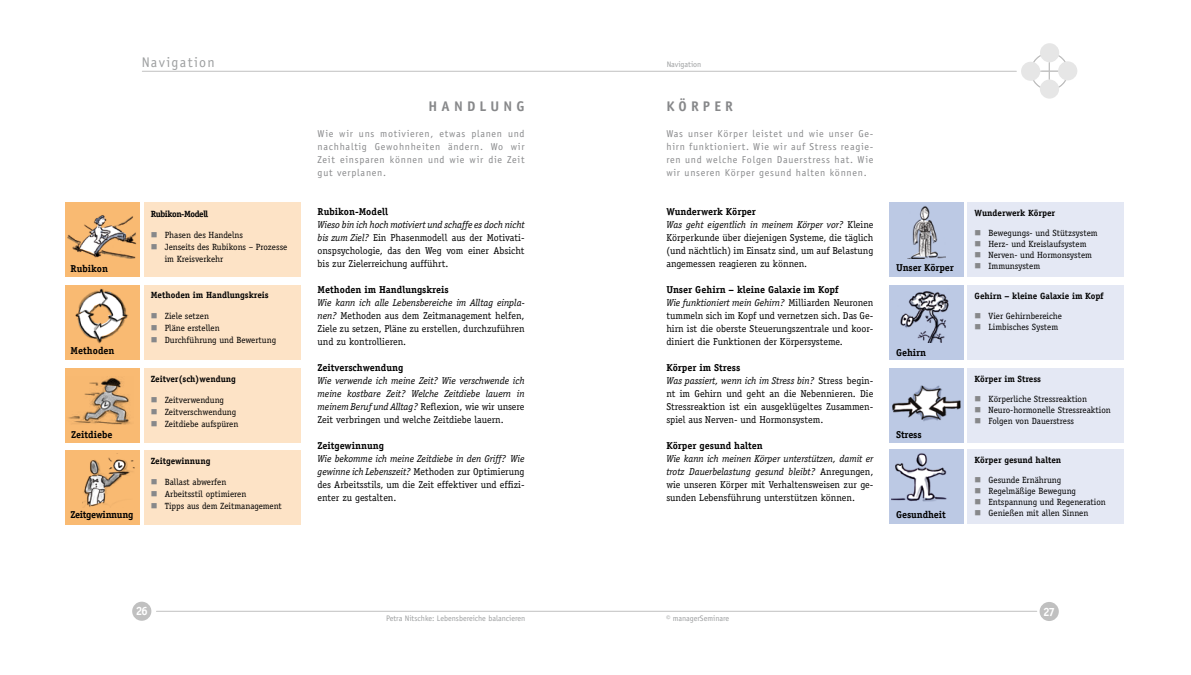
<style>
.page{position:relative;width:1191px;height:675px;background:#fff}
.page>*{position:absolute;margin:0;border:0;box-sizing:border-box;transform-origin:0 0}
.t1{font:700 14px "Officina Sans";letter-spacing:.295em;color:#87888a}
.t2{font:14px "Officina Sans";letter-spacing:.1em;color:#9c9e9f}
.t3{font:700 12px "Officina Serif";color:#fff}
.t4{font:10px/13px "Officina Serif";color:#000;text-align:justify}
.t5{font:10px/13px "Officina Sans";letter-spacing:.075em;color:#87888a;text-align:justify}
.t6{font:italic 10px/13px "Officina Serif";color:#000;text-align:justify}
.t7{font:700 10px "Officina Serif";color:#000}
.t8{font:700 10px "Officina Serif";letter-spacing:-.03em;color:#000}
.t9{font:9px/12px "Officina Serif";color:#000}
.t10{font:700 9px "Officina Serif";color:#000}
.t11{font:700 9px "Officina Serif";letter-spacing:-.05em;color:#000}
.t12{font:8px "Officina Sans";color:#9c9e9f}
.s1{font-weight:700}
.s2{font-style:italic}
.s3{font-style:normal}
.s4{color:#87888a}
</style>
<div class="page">
<hr style="left:142px;top:71px;width:874px;height:1px;background:#c0c0c0">
<hr style="left:156px;top:610px;width:880px;height:1px;background:#c0c0c0">
<div style="left:1039px;top:602px;width:19px;height:19px;background:#c0c0c0;border-radius:50%"></div>
<div style="left:132px;top:601px;width:19px;height:19px;background:#c0c0c0;border-radius:50%"></div>
<svg style="left:1040px;top:61px;width:18px;height:18px"></svg>
<div style="left:1058px;top:61px;width:19px;height:19px;background:#e6e6e6;border-radius:50%"></div>
<div style="left:1021px;top:62px;width:19px;height:19px;background:#e6e6e6;border-radius:50%"></div>
<div style="left:1039px;top:79px;width:20px;height:20px;background:#e6e6e6;border-radius:50%"></div>
<div style="left:1040px;top:43px;width:19px;height:19px;background:#e6e6e6;border-radius:50%"></div>
<div style="left:144px;top:368px;width:157px;height:75px;background:#fde3c6"></div>
<div style="left:144px;top:285px;width:157px;height:74px;background:#fde3c6"></div>
<div style="left:65px;top:285px;width:74px;height:74px;background:#f9ba72"></div>
<img style="left:75px;top:288px;width:53px;height:55px">
<div style="left:144px;top:202px;width:157px;height:75px;background:#fde3c6"></div>
<div style="left:144px;top:450px;width:157px;height:75px;background:#fde3c6"></div>
<div style="left:65px;top:202px;width:74px;height:75px;background:#f9ba72"></div>
<img style="left:68px;top:215px;width:69px;height:43px">
<div style="left:65px;top:368px;width:74px;height:75px;background:#f9ba72"></div>
<img style="left:68px;top:377px;width:62px;height:47px">
<div style="left:65px;top:450px;width:74px;height:75px;background:#f9ba72"></div>
<img style="left:83px;top:457px;width:52px;height:50px">
<div style="left:967px;top:285px;width:156px;height:75px;background:#e4e8f4"></div>
<div style="left:967px;top:368px;width:156px;height:75px;background:#e4e8f4"></div>
<div style="left:889px;top:368px;width:75px;height:75px;background:#bcc9e4"></div>
<div style="left:967px;top:202px;width:156px;height:75px;background:#e4e8f4"></div>
<div style="left:889px;top:202px;width:75px;height:75px;background:#bcc9e4"></div>
<img style="left:910px;top:206px;width:35px;height:52px">
<div style="left:967px;top:448px;width:156px;height:75px;background:#e4e8f4"></div>
<img style="left:892px;top:385px;width:69px;height:36px">
<div style="left:889px;top:285px;width:75px;height:75px;background:#bcc9e4"></div>
<img style="left:900px;top:291px;width:49px;height:51px">
<div style="left:889px;top:448px;width:75px;height:75px;background:#bcc9e4"></div>
<img style="left:892px;top:453px;width:55px;height:49px">
<p class="t7" style="left:71px;top:262px;width:39px">Rubikon</p>
<p class="t7" style="left:71px;top:344px;width:45px">Methoden</p>
<p class="t7" style="left:71px;top:428px;width:43px">Zeitdiebe</p>
<p class="t8" style="left:70px;top:508px;width:64px">Zeitgewinnung</p>
<h1 class="t2" style="left:142px;top:54px;width:75px">Navigation</h1>
<p class="t12" style="left:666px;top:59px;width:36px">Navigation</p>
<h1 class="t1" style="left:666px;top:98px;width:68px">KÖRPE R</h1>
<p class="t5" style="left:666px;top:127px;width:208px">Was unser Körper leistet und wie unser Ge&shy;hirn funktioniert. Wie wir auf Stress reagie&shy;ren und welche Folgen Dauerstress hat. Wie wir unseren Körper gesund halten können.</p>
<p class="t4" style="left:666px;top:205px;width:208px;text-align:left"><span class="s1">Wunderwerk Körper<br></span><span class="s2">Was geht eigentlich in meinem Körper vor?</span> Kleine Körperkunde über diejenigen Systeme, die täglich (und nächtlich) im Einsatz sind, um auf Belastung angemessen reagieren zu können.</p>
<p class="t4" style="left:666px;top:283px;width:208px;text-align:left"><span class="s1">Unser Gehirn – kleine Galaxie im Kopf<br></span><span class="s2">Wie funktioniert mein Gehirn?</span> Milliarden Neuronen tummeln sich im Kopf und vernetzen sich. Das Ge&shy;hirn ist die oberste Steuerungszentrale und koor&shy;diniert die Funktionen der Körpersysteme.</p>
<p class="t4" style="left:666px;top:361px;width:208px;text-align:left"><span class="s1">Körper im Stress<br></span><span class="s2">Was passiert, wenn ich im Stress bin?</span> Stress begin&shy;nt im Gehirn und geht an die Nebennieren. Die Stressreaktion ist ein ausgeklügeltes Zusammen&shy;spiel aus Nerven- und Hormonsystem.</p>
<p class="t7" style="left:666px;top:440px;width:98px">Körper gesund halten</p>
<p class="t4" style="left:666px;top:452px;width:208px"><span class="s2">Wie kann ich meinen Körper unterstützen, damit er trotz Dauerbelastung gesund bleibt?</span> Anregungen, wie unseren Körper mit Verhaltensweisen zur ge&shy;sunden Lebensführung unterstützen können.</p>
<h1 class="t1" style="left:428px;top:98px;width:86px">HAN DL UNG</h1>
<p class="t5" style="left:317px;top:127px;width:208px">Wie wir uns motivieren, etwas planen und nachhaltig Gewohnheiten ändern. Wo wir Zeit einsparen können und wie wir die Zeit gut verplanen.</p>
<p class="t7" style="left:317px;top:206px;width:72px">Rubikon-Modell</p>
<p class="t4" style="left:317px;top:218px;width:208px"><span class="s2">Wieso bin ich hoch motiviert und schaffe es doch nicht bis zum Ziel?</span> Ein Phasenmodell aus der Motivati&shy;onspsychologie, das den Weg vom einer Absicht bis zur Zielerreichung aufführt.</p>
<p class="t7" style="left:317px;top:284px;width:133px">Methoden im Handlungskreis</p>
<p class="t4" style="left:317px;top:296px;width:208px"><span class="s2">Wie kann ich alle Lebensbereiche im Alltag einpla&shy;nen?</span> Methoden aus dem Zeitmanagement helfen, Ziele zu setzen, Pläne zu erstellen, durchzuführen und zu kontrollieren.</p>
<p class="t7" style="left:317px;top:362px;width:87px">Zeitverschwendung</p>
<p class="t6" style="left:317px;top:374px;width:208px">Wie verwende ich meine Zeit? Wie verschwende ich meine kostbare Zeit? Welche Zeitdiebe lauern in meinem Beruf und Alltag? <span class="s3">Reflexion, wie wir unsere Zeit verbringen und welche Zeitdiebe lauern.</span></p>
<p class="t7" style="left:317px;top:440px;width:68px">Zeitgewinnung</p>
<p class="t4" style="left:317px;top:452px;width:208px"><span class="s2">Wie bekomme ich meine Zeitdiebe in den Griff? Wie gewinne ich Lebenszeit?</span> Methoden zur Optimierung des Arbeitsstils, um die Zeit effektiver und effizi&shy;enter zu gestalten.</p>
<p class="t11" style="left:151px;top:208px;width:59px">Rubikon-Modell</p>
<p class="t9" style="left:151px;top:229px;width:94px"><span class="s4">■</span> Phasen des Handelns</p>
<p class="t9" style="left:165px;top:241px;width:124px;text-indent:-14px"><span class="s4">■</span> Jenseits des Rubikons – Prozesse im Kreisverkehr</p>
<p class="t10" style="left:151px;top:289px;width:120px">Methoden im Handlungskreis</p>
<p class="t9" style="left:151px;top:310px;width:60px"><span class="s4">■</span> Ziele setzen</p>
<p class="t9" style="left:151px;top:322px;width:71px"><span class="s4">■</span> Pläne erstellen</p>
<p class="t9" style="left:151px;top:334px;width:127px"><span class="s4">■</span> Durchführung und Bewertung</p>
<p class="t10" style="left:151px;top:373px;width:87px">Zeitver(sch)wendung</p>
<p class="t9" style="left:151px;top:393px;width:75px"><span class="s4">■</span> Zeitverwendung</p>
<p class="t9" style="left:151px;top:405px;width:87px"><span class="s4">■</span> Zeitverschwendung</p>
<p class="t9" style="left:151px;top:417px;width:89px"><span class="s4">■</span> Zeitdiebe aufspüren</p>
<p class="t10" style="left:151px;top:455px;width:61px">Zeitgewinnung</p>
<p class="t9" style="left:151px;top:475px;width:77px"><span class="s4">■</span> Ballast abwerfen</p>
<p class="t9" style="left:151px;top:487px;width:97px"><span class="s4">■</span> Arbeitsstil optimieren</p>
<p class="t9" style="left:151px;top:499px;width:133px"><span class="s4">■</span> Tipps aus dem Zeitmanagement</p>
<p class="t10" style="left:974px;top:207px;width:82px">Wunderwerk Körper</p>
<p class="t9" style="left:974px;top:227px;width:125px"><span class="s4">■</span> Bewegungs- und Stützsystem</p>
<p class="t9" style="left:974px;top:238px;width:114px"><span class="s4">■</span> Herz- und Kreislaufsystem</p>
<p class="t9" style="left:974px;top:249px;width:119px"><span class="s4">■</span> Nerven- und Hormonsystem</p>
<p class="t7" style="left:896px;top:261px;width:59px">Unser Körper</p>
<p class="t9" style="left:974px;top:260px;width:67px"><span class="s4">■</span> Immunsystem</p>
<p class="t7" style="left:896px;top:346px;width:31px">Gehirn</p>
<p class="t7" style="left:896px;top:428px;width:27px">Stress</p>
<p class="t7" style="left:896px;top:508px;width:51px">Gesundheit</p>
<p class="t10" style="left:974px;top:290px;width:131px">Gehirn – kleine Galaxie im Kopf</p>
<p class="t9" style="left:974px;top:310px;width:89px"><span class="s4">■</span> Vier Gehirnbereiche</p>
<p class="t9" style="left:974px;top:321px;width:85px"><span class="s4">■</span> Limbisches System</p>
<p class="t10" style="left:974px;top:373px;width:68px">Körper im Stress</p>
<p class="t9" style="left:974px;top:393px;width:114px"><span class="s4">■</span> Körperliche Stressreaktion</p>
<p class="t9" style="left:974px;top:404px;width:138px"><span class="s4">■</span> Neuro-hormonelle Stressreaktion</p>
<p class="t9" style="left:974px;top:415px;width:101px"><span class="s4">■</span> Folgen von Dauerstress</p>
<p class="t10" style="left:974px;top:454px;width:88px">Körper gesund halten</p>
<p class="t9" style="left:974px;top:474px;width:88px"><span class="s4">■</span> Gesunde Ernährung</p>
<p class="t9" style="left:974px;top:485px;width:103px"><span class="s4">■</span> Regelmäßige Bewegung</p>
<p class="t9" style="left:974px;top:496px;width:133px"><span class="s4">■</span> Entspannung und Regeneration</p>
<p class="t9" style="left:974px;top:507px;width:115px"><span class="s4">■</span> Genießen mit allen Sinnen</p>
<p class="t3" style="left:136px;top:603px;width:14px">26</p>
<p class="t3" style="left:1043px;top:604px;width:14px">27</p>
<p class="t12" style="left:386px;top:613px;width:141px">Petra Nitschke: Lebensbereiche balancieren</p>
<p class="t12" style="left:666px;top:613px;width:65px">© managerSeminare</p>
</div>
